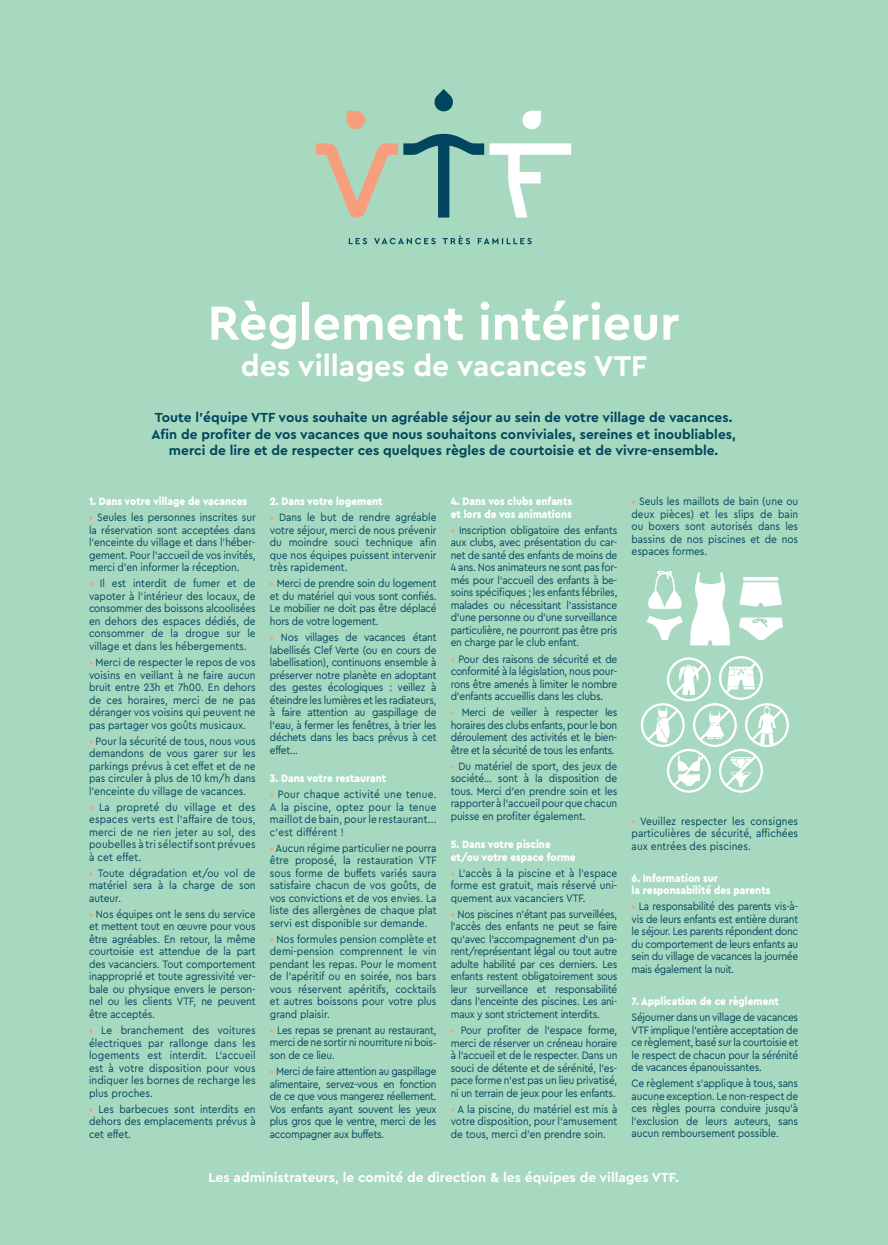
<style>
.page{position:relative;width:888px;height:1245px;background:#fff}
.page>*{position:absolute;margin:0;border:0;box-sizing:border-box;transform-origin:0 0}
.t1{font:700 50px "Cera PRO";color:#fff}
.t2{font:700 30px "Cera PRO";color:#fff}
.t3{font:700 13.75px/16.5px "Cera PRO";color:#01465e;text-align:center}
.t4{font:700 13.75px "Cera PRO";color:#fff}
.t5{font:11.25px/12.5px "Cera PRO";letter-spacing:-.01em;color:#01465e;text-align:justify;scale:.9 1}
.t6{font:900 11.25px/12.5px "Cera PRO";color:#fff;scale:.9 1}
.s1{font-weight:500;color:#f79f7d}
</style>
<div class="page">
<div style="left:0;top:0;width:887px;height:1244px;background:#a7d8c0"></div>
<svg style="left:349px;top:236px;width:182px;height:8px"></svg>
<svg style="left:316px;top:89px;width:255px;height:129px"></svg>
<svg style="left:648px;top:570px;width:33px;height:39px"></svg>
<svg style="left:647px;top:615px;width:35px;height:25px"></svg>
<svg style="left:690px;top:572px;width:40px;height:73px"></svg>
<svg style="left:739px;top:577px;width:43px;height:29px"></svg>
<svg style="left:739px;top:617px;width:44px;height:23px"></svg>
<svg style="left:641px;top:656px;width:147px;height:136px"></svg>
<h1 class="t1" style="left:208px;top:289px;width:473px">Règlement intérieur</h1>
<h2 class="t2" style="left:241px;top:345px;width:408px">des villages de vacances VTF</h2>
<p class="t3" style="left:151px;top:409px;width:585px">Toute l’équipe VTF vous souhaite un agréable séjour au sein de votre village de vacances.<br>Afin de profiter de vos vacances que nous souhaitons conviviales, sereines et inoubliables, merci de lire et de respecter ces quelques règles de courtoisie et de vivre-ensemble.</p>
<p class="t6" style="left:89px;top:495px;width:177px">1. Dans votre village de vacances</p>
<p class="t5" style="left:89px;top:511px;width:187px"><span class="s1">•</span> Seules les personnes inscrites sur la réservation sont acceptées dans l’enceinte du village et dans l’héber&shy;gement. Pour l’accueil de vos invités, merci d’en informer la réception.</p>
<p class="t5" style="left:89px;top:577px;width:187px"><span class="s1">•</span> Il est interdit de fumer et de vapoter à l’intérieur des locaux, de consommer des boissons alcoolisées en dehors des espaces dédiés, de consommer de la drogue sur le village et dans les hébergements.</p>
<p class="t5" style="left:89px;top:655px;width:187px"><span class="s1">•</span> Merci de respecter le repos de vos voisins en veillant à ne faire aucun bruit entre 23h et 7h00. En dehors de ces horaires, merci de ne pas déranger vos voisins qui peuvent ne pas partager vos goûts musicaux.</p>
<p class="t5" style="left:89px;top:734px;width:187px"><span class="s1">•</span> Pour la sécurité de tous, nous vous demandons de vous garer sur les parkings prévus à cet effet et de ne pas circuler à plus de 10 km/h dans l’enceinte du village de vacances.</p>
<p class="t5" style="left:89px;top:800px;width:187px"><span class="s1">•</span> La propreté du village et des espaces verts est l’affaire de tous, merci de ne rien jeter au sol, des poubelles à tri sélectif sont prévues à cet effet.</p>
<p class="t5" style="left:89px;top:866px;width:187px"><span class="s1">•</span> Toute dégradation et/ou vol de matériel sera à la charge de son auteur.</p>
<p class="t5" style="left:89px;top:907px;width:187px"><span class="s1">•</span> Nos équipes ont le sens du service et mettent tout en œuvre pour vous être agréables. En retour, la même courtoisie est attendue de la part des vacanciers. Tout comportement inapproprié et toute agressivité ver&shy;bale ou physique envers le person&shy;nel ou les clients VTF, ne peuvent être acceptés.</p>
<p class="t5" style="left:89px;top:1023px;width:187px"><span class="s1">•</span> Le branchement des voitures électriques par rallonge dans les logements est interdit. L’accueil est à votre disposition pour vous indiquer les bornes de recharge les plus proches.</p>
<p class="t5" style="left:89px;top:1101px;width:187px"><span class="s1">•</span> Les barbecues sont interdits en dehors des emplacements prévus à cet effet.</p>
<p class="t6" style="left:450px;top:495px;width:136px">4. Dans vos clubs enfants et lors de vos animations</p>
<p class="t5" style="left:450px;top:523px;width:187px"><span class="s1">•</span> Inscription obligatoire des enfants aux clubs, avec présentation du car&shy;net de santé des enfants de moins de 4 ans. Nos animateurs ne sont pas for&shy;més pour l’accueil des enfants à be&shy;soins spécifiques ; les enfants fébriles, malades ou nécessitant l’assistance d’une personne ou d’une surveillance particulière, ne pourront pas être pris en charge par le club enfant.</p>
<p class="t5" style="left:450px;top:652px;width:187px"><span class="s1">•</span> Pour des raisons de sécurité et de conformité à la législation, nous pour&shy;rons être amenés à limiter le nombre d’enfants accueillis dans les clubs.</p>
<p class="t5" style="left:450px;top:705px;width:187px"><span class="s1">•</span> Merci de veiller à respecter les horaires des clubs enfants, pour le bon déroulement des activités et le bien&shy;être et la sécurité de tous les enfants.</p>
<p class="t5" style="left:450px;top:759px;width:187px"><span class="s1">•</span> Du matériel de sport, des jeux de société… sont à la disposition de tous. Merci d’en prendre soin et les rapporter à l’accueil pour que chacun puisse en profiter également.</p>
<p class="t6" style="left:450px;top:837px;width:140px">5. Dans votre piscine et/ou votre espace forme</p>
<p class="t5" style="left:450px;top:866px;width:187px"><span class="s1">•</span> L’accès à la piscine et à l’espace forme est gratuit, mais réservé uni&shy;quement aux vacanciers VTF.</p>
<p class="t5" style="left:450px;top:907px;width:187px"><span class="s1">•</span> Nos piscines n’étant pas surveillées, l’accès des enfants ne peut se faire qu’avec l’accompagnement d’un pa&shy;rent/représentant légal ou tout autre adulte habilité par ces derniers. Les enfants restent obligatoirement sous leur surveillance et responsabilité dans l’enceinte des piscines. Les ani&shy;maux y sont strictement interdits.</p>
<p class="t5" style="left:450px;top:1023px;width:187px"><span class="s1">•</span> Pour profiter de l’espace forme, merci de réserver un créneau horaire à l’accueil et de le respecter. Dans un souci de détente et de sérénité, l’es&shy;pace forme n’est pas un lieu privatisé, ni un terrain de jeux pour les enfants.</p>
<p class="t5" style="left:450px;top:1101px;width:187px"><span class="s1">•</span> A la piscine, du matériel est mis à votre disposition, pour l’amusement de tous, merci d’en prendre soin.</p>
<p class="t6" style="left:270px;top:495px;width:127px">2. Dans votre logement</p>
<p class="t5" style="left:270px;top:511px;width:187px"><span class="s1">•</span> Dans le but de rendre agréable votre séjour, merci de nous prévenir du moindre souci technique afin que nos équipes puissent intervenir très rapidement.</p>
<p class="t5" style="left:270px;top:577px;width:187px"><span class="s1">•</span> Merci de prendre soin du logement et du matériel qui vous sont confiés.<br>Le mobilier ne doit pas être déplacé hors de votre logement.</p>
<p class="t5" style="left:270px;top:630px;width:187px"><span class="s1">•</span> Nos villages de vacances étant labellisés Clef Verte (ou en cours de labellisation), continuons ensemble à préserver notre planète en adoptant des gestes écologiques : veillez à éteindre les lumières et les radiateurs, à faire attention au gaspillage de l’eau, à fermer les fenêtres, à trier les déchets dans les bacs prévus à cet effet...</p>
<p class="t6" style="left:270px;top:771px;width:131px">3. Dans votre restaurant</p>
<p class="t5" style="left:270px;top:787px;width:187px"><span class="s1">•</span> Pour chaque activité une tenue.<br>A la piscine, optez pour la tenue maillot de bain, pour le restaurant... c’est différent !</p>
<p class="t5" style="left:270px;top:841px;width:187px"><span class="s1">•</span> Aucun régime particulier ne pourra être proposé, la restauration VTF sous forme de buffets variés saura satisfaire chacun de vos goûts, de vos convictions et de vos envies. La liste des allergènes de chaque plat servi est disponible sur demande.</p>
<p class="t5" style="left:270px;top:932px;width:187px"><span class="s1">•</span> Nos formules pension complète et demi-pension comprennent le vin pendant les repas. Pour le moment de l’apéritif ou en soirée, nos bars vous réservent apéritifs, cocktails et autres boissons pour votre plus grand plaisir.</p>
<p class="t5" style="left:270px;top:1023px;width:187px"><span class="s1">•</span> Les repas se prenant au restaurant, merci de ne sortir ni nourriture ni bois&shy;son de ce lieu.</p>
<p class="t5" style="left:270px;top:1064px;width:187px"><span class="s1">•</span> Merci de faire attention au gaspillage alimentaire, servez-vous en fonction de ce que vous mangerez réellement.<br>Vos enfants ayant souvent les yeux plus gros que le ventre, merci de les accompagner aux buffets.</p>
<p class="t5" style="left:631px;top:495px;width:187px"><span class="s1">•</span> Seuls les maillots de bain (une ou deux pièces) et les slips de bain ou boxers sont autorisés dans les bassins de nos piscines et de nos espaces formes.</p>
<p class="t5" style="left:631px;top:814px;width:187px"><span class="s1">•</span> Veuillez respecter les consignes particulières de sécurité, affichées aux entrées des piscines.</p>
<p class="t6" style="left:631px;top:871px;width:156px">6. Information sur<br>la responsabilité des parents</p>
<p class="t5" style="left:631px;top:899px;width:187px"><span class="s1">•</span> La responsabilité des parents vis-à&shy;vis de leurs enfants est entière durant le séjour. Les parents répondent donc du comportement de leurs enfants au sein du village de vacances la journée mais également la nuit.</p>
<p class="t6" style="left:631px;top:994px;width:165px">7. Application de ce règlement</p>
<p class="t5" style="left:631px;top:1010px;width:187px">Séjourner dans un village de vacances VTF implique l’entière acceptation de ce règlement, basé sur la courtoisie et le respect de chacun pour la sérénité de vacances épanouissantes.</p>
<p class="t5" style="left:631px;top:1076px;width:187px">Ce règlement s’applique à tous, sans aucune exception. Le non-respect de ces règles pourra conduire jusqu’à l’exclusion de leurs auteurs, sans aucun remboursement possible.</p>
<p class="t4" style="left:208px;top:1167px;width:472px">Les administrateurs, le comité de direction &amp; les équipes de villages VTF.</p>
</div>
